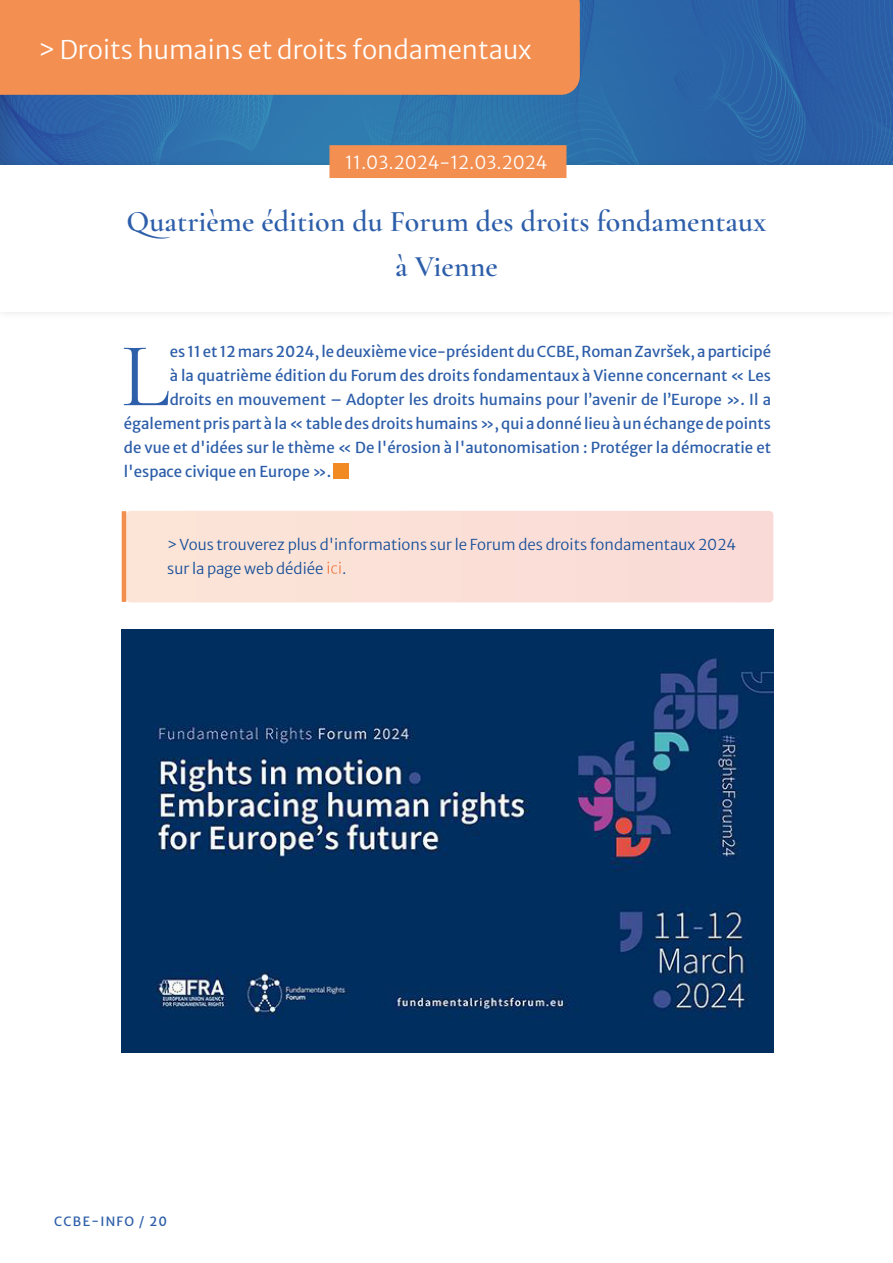
<style>
.page{position:relative;width:893px;height:1263px;background:#fff}
.page>*{position:absolute;margin:0;border:0;box-sizing:border-box;transform-origin:0 0}
.t1{font:91.8px "Cormorant Garamond";color:#2d5ea9}
.t2{font:600 30px/45px "Cormorant Garamond";color:#2d5ea9;text-align:center}
.t3{font:25.5px "Merriweather Sans";color:#fff}
.t4{font:18px "Merriweather Sans";color:#fff}
.t5{font:15px "Merriweather Sans";color:#2d5ea9}
.t6{font:15px/24px "Merriweather Sans";color:#174f99}
.t7{font:12.75px "Merriweather Sans";letter-spacing:.105em;color:#2d5ea9}
.s1{color:#fff}
</style>
<div class="page">
<img style="left:0;top:0;width:893px;height:158px">
<div style="left:0;top:158px;width:893px;height:162px;background:#000;opacity:.1"></div>
<div style="left:0;top:166px;width:893px;height:146px;background:#fff"></div>
<div style="left:329px;top:145px;width:237px;height:33px;background:#f28f51;border:2px solid #f28f51"></div>
<div style="left:334px;top:464px;width:15px;height:15px;background:#f28a22"></div>
<div style="left:0;top:0;width:580px;height:95px;background:#f28f51"></div>
<div style="left:126px;top:511px;width:647px;height:91px;background:#fbe0d7;border-radius:4px"></div>
<hr style="left:122px;top:511px;width:4px;height:91px;background:#f28f4f">
<img style="left:122px;top:629px;width:651px;height:423px">
<h3 class="t3" style="left:38px;top:27px;width:495px">&gt; Droits humains et droits fondamentaux</h3>
<p class="t4" style="left:345px;top:147px;width:204px">11.03.2024-12.03.2024</p>
<h2 class="t2" style="left:127px;top:199px;width:641px">Quatrième édition du Forum des droits fondamentaux à Vienne</h2>
<h1 class="t1" style="left:121px;top:320px;width:50px">L</h1>
<p class="t5" style="left:170px;top:339px;width:603px">es 11 et 12 mars 2024, le deuxième vice-président du CCBE, Roman Završek, a participé</p>
<p class="t5" style="left:170px;top:363px;width:603px">à la quatrième édition du Forum des droits fondamentaux à Vienne concernant « Les</p>
<p class="t5" style="left:170px;top:387px;width:603px">droits en mouvement – Adopter les droits humains pour l’avenir de l’Europe ». Il a</p>
<p class="t5" style="left:124px;top:411px;width:649px">également pris part à la « table des droits humains », qui a donné lieu à un échange de points</p>
<p class="t5" style="left:124px;top:435px;width:649px">de vue et d'idées sur le thème « De l'érosion à l'autonomisation : Protéger la démocratie et</p>
<p class="t5" style="left:124px;top:459px;width:209px">l'espace civique en Europe ».</p>
<p class="t6" style="left:167px;top:530px;width:571px">&gt; Vous trouverez plus d'informations sur le Forum des droits fondamentaux 2024 sur la page web dédiée <span class="s1">ici</span>.</p>
<p class="t7" style="left:54px;top:1210px;width:115px">CCBE-INFO / 20</p>
</div>
